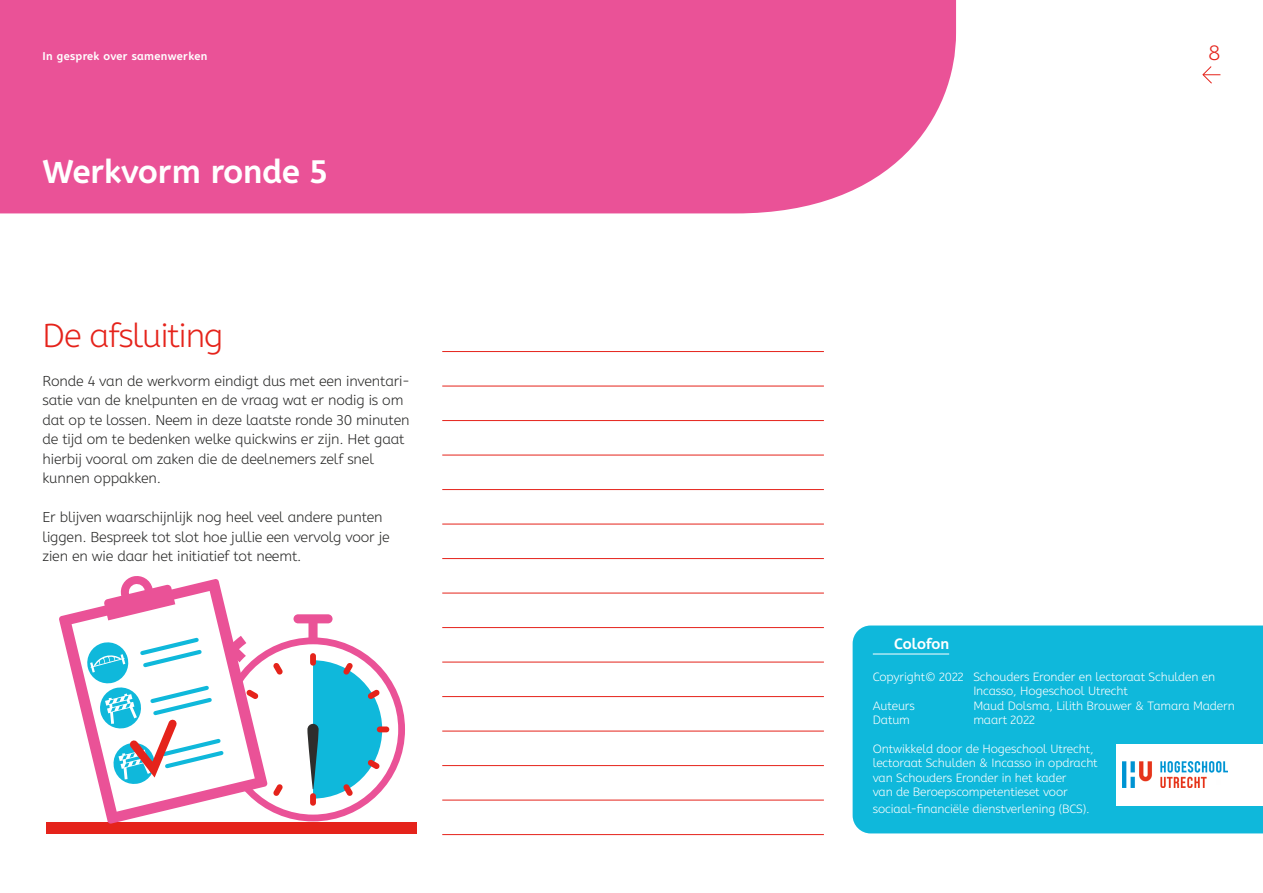
<style>
.page{position:relative;width:1263px;height:893px;background:#fff}
.page>*{position:absolute;margin:0;border:0;box-sizing:border-box;transform-origin:0 0}
.subkop_bold{font:700 33px "A Be Zeh EDU";color:#fff}
.subkop_light{font:300 33px "A Be Zeh EDU";letter-spacing:-.03em;color:#e5231b}
.t1{font:300 21px "A Be Zeh EDU";color:#e5231b}
.tk{font:700 15px "A Be Zeh EDU";color:#fff}
.opsomming{font:300 14.25px/19.5px "A Be Zeh EDU";letter-spacing:-.01em;color:#282827}
.broodtekst{font:300 12px/14.4px "A Be Zeh EDU";letter-spacing:-.01em;color:#fff}
.t2{font:700 11.25px "A Be Zeh EDU";letter-spacing:.03em;color:#fff}
</style>
<div class="page">
<div style="left:0;top:0;width:956px;height:213px;background:#ea5297"></div>
<hr style="left:442px;top:351px;width:382px;height:1px;background:#e5231b">
<hr style="left:442px;top:386px;width:382px;height:1px;background:#e5231b">
<hr style="left:442px;top:420px;width:382px;height:1px;background:#e5231b">
<hr style="left:442px;top:455px;width:382px;height:1px;background:#e5231b">
<hr style="left:442px;top:489px;width:382px;height:1px;background:#e5231b">
<hr style="left:442px;top:524px;width:382px;height:1px;background:#e5231b">
<hr style="left:442px;top:558px;width:382px;height:1px;background:#e5231b">
<hr style="left:442px;top:593px;width:382px;height:1px;background:#e5231b">
<hr style="left:442px;top:627px;width:382px;height:1px;background:#e5231b">
<hr style="left:442px;top:662px;width:382px;height:1px;background:#e5231b">
<hr style="left:442px;top:696px;width:382px;height:1px;background:#e5231b">
<hr style="left:442px;top:731px;width:382px;height:1px;background:#e5231b">
<hr style="left:442px;top:765px;width:382px;height:1px;background:#e5231b">
<hr style="left:442px;top:800px;width:382px;height:1px;background:#e5231b">
<hr style="left:442px;top:834px;width:382px;height:1px;background:#e5231b">
<svg style="left:1202px;top:66px;width:18px;height:18px"></svg>
<div style="left:46px;top:822px;width:371px;height:12px;background:#e5231b"></div>
<svg style="left:59px;top:613px;width:63px;height:211px"></svg>
<svg style="left:72px;top:576px;width:333px;height:245px"></svg>
<div style="left:853px;top:625px;width:410px;height:208px;background:#0fb8db"></div>
<hr style="left:873px;top:654px;width:76px;height:1px;background:#fff">
<div style="left:1117px;top:744px;width:146px;height:61px;background:#fff"></div>
<img style="left:1122px;top:762px;width:105px;height:25px">
<p class="t2" style="left:43px;top:48px;width:166px">In gesprek over samenwerken</p>
<h2 class="t1" style="left:1208px;top:40px;width:13px">8</h2>
<p class="subkop_bold" style="left:43px;top:150px;width:286px">Werkvorm ronde 5</p>
<p class="subkop_light" style="left:43px;top:315px;width:182px">De afsluiting</p>
<p class="opsomming" style="left:43px;top:371px;width:369px">Ronde 4 van de werkvorm eindigt dus met een inventari&shy;satie van de knelpunten en de vraag wat er nodig is om dat op te lossen. Neem in deze laatste ronde 30 minuten de tijd om te bedenken welke quickwins er zijn. Het gaat hierbij vooral om zaken die de deelnemers zelf snel kunnen oppakken.</p>
<p class="opsomming" style="left:43px;top:507px;width:349px">Er blijven waarschijnlijk nog heel veel andere punten liggen. Bespreek tot slot hoe jullie een vervolg voor je zien en wie daar het initiatief tot neemt.</p>
<p class="tk" style="left:894px;top:634px;width:57px">Colofon</p>
<p class="broodtekst" style="left:973px;top:670px;width:243px;text-indent:-100px">Copyright© 2022 Schouders Eronder en lectoraat Schulden en<br>Incasso, Hogeschool Utrecht</p>
<p class="broodtekst" style="left:873px;top:698px;width:43px">Auteurs</p>
<p class="broodtekst" style="left:973px;top:698px;width:263px">Maud Dolsma, Lilith Brouwer &amp; Tamara Madern</p>
<p class="broodtekst" style="left:873px;top:713px;width:39px">Datum</p>
<p class="broodtekst" style="left:973px;top:713px;width:63px">maart 2022</p>
<p class="broodtekst" style="left:873px;top:742px;width:226px">Ontwikkeld door de Hogeschool Utrecht, lectoraat Schulden &amp; Incasso in opdracht van Schouders Eronder in het kader<br>van de Beroepscompetentieset voor</p>
<p class="broodtekst" style="left:873px;top:802px;width:218px">sociaal-financiële dienstverlening (BCS).</p>
</div>
